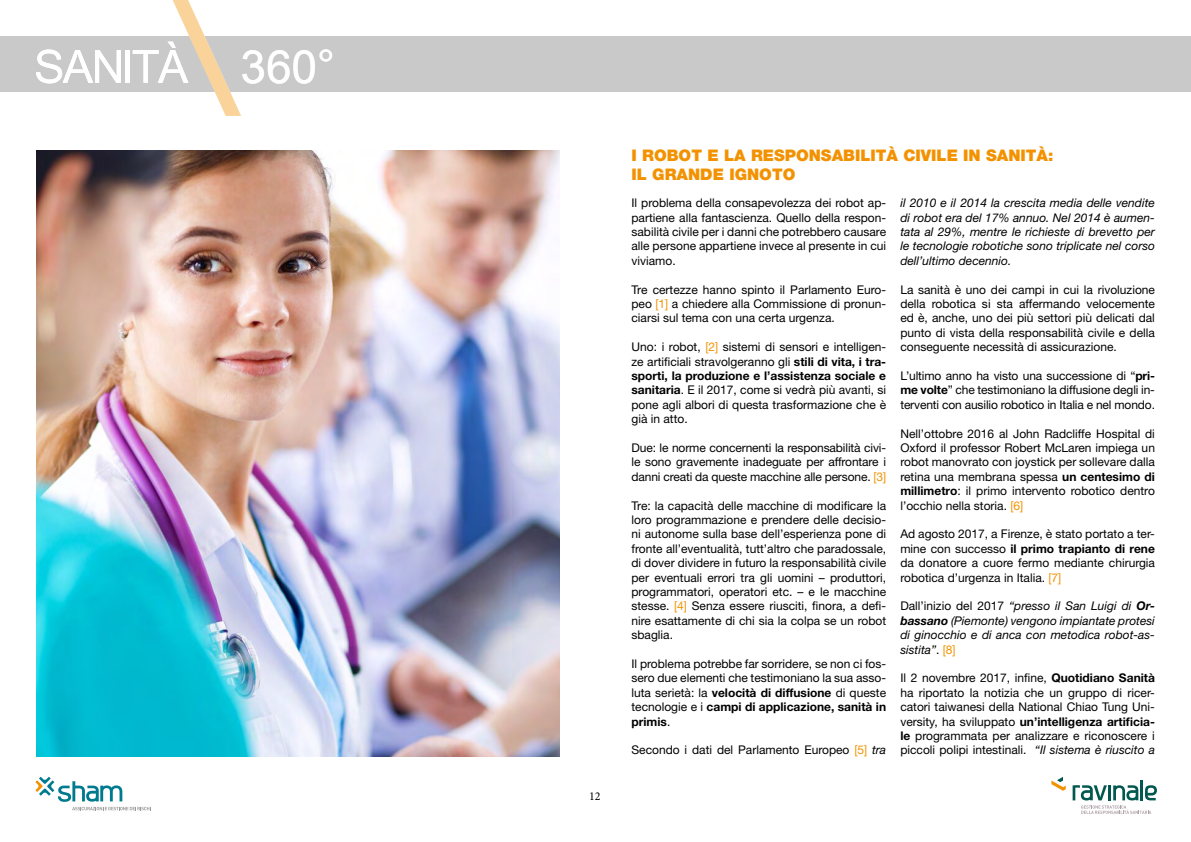
<style>
.page{position:relative;width:1191px;height:842px;background:#fff}
.page>*{position:absolute;margin:0;border:0;box-sizing:border-box;transform-origin:0 0}
.t1{font:45.8px "Arial Unicode MS";color:#fff}
.t2{font:900 16px/19.2px "Helvetica Neue";color:#f39200}
.t3{font:12px/14.4px "Helvetica Neue";color:#000;text-align:justify}
.t4{font:italic 12px/14.4px "Helvetica Neue";color:#000;text-align:justify}
.t5{font:12px "Minion Pro";color:#000}
.s1{color:#f39200}
.s2{font-weight:700}
.s3{font-style:italic}
.s4{font-style:normal}
.s5{font-style:normal;color:#f39200}
</style>
<div class="page">
<div style="left:0;top:36px;width:1191px;height:56px;background:#cac9c9"></div>
<svg style="left:36px;top:49px;width:85px;height:34px"></svg>
<hr style="left:125px;top:50px;width:4px;height:33px;background:#fff">
<svg style="left:133px;top:0;width:108px;height:116px"></svg>
<svg style="left:35px;top:777px;width:116px;height:33px"></svg>
<hr style="left:1140px;top:780px;width:3px;height:20px;background:#00584e">
<svg style="left:1072px;top:785px;width:85px;height:29px"></svg>
<svg style="left:1051px;top:777px;width:14px;height:14px"></svg>
<img style="left:36px;top:150px;width:523px;height:607px">
<h1 class="t1" style="left:240px;top:33px;width:96px">360°</h1>
<p class="t5" style="left:589px;top:788px;width:13px">12</p>
<h2 class="t2" style="left:631px;top:146px;width:423px">I ROBOT E LA RESPONSABILITÀ CIVILE IN SANITÀ:<br>IL GRANDE IGNOTO</h2>
<p class="t3" style="left:631px;top:196px;width:256px">Il problema della consapevolezza dei robot ap&shy;partiene alla fantascienza. Quello della respon&shy;sabilità civile per i danni che potrebbero causare alle persone appartiene invece al presente in cui viviamo.</p>
<p class="t3" style="left:631px;top:282px;width:256px">Tre certezze hanno spinto il Parlamento Euro&shy;peo <span class="s1">[1]</span> a chiedere alla Commissione di pronun&shy;ciarsi sul tema con una certa urgenza.</p>
<p class="t3" style="left:631px;top:340px;width:256px">Uno: i robot, <span class="s1">[2]</span> sistemi di sensori e intelligen&shy;ze artificiali stravolgeranno gli <span class="s2">stili di vita, i tra&shy;sporti, la produzione e l’assistenza sociale e sanitaria</span>. E il 2017, come si vedrà più avanti, si pone agli albori di questa trasformazione che è già in atto.</p>
<p class="t3" style="left:631px;top:440px;width:256px">Due: le norme concernenti la responsabilità civi&shy;le sono gravemente inadeguate per affrontare i danni creati da queste macchine alle persone. <span class="s1">[3]</span></p>
<p class="t3" style="left:631px;top:498px;width:256px">Tre: la capacità delle macchine di modificare la loro programmazione e prendere delle decisio&shy;ni autonome sulla base dell’esperienza pone di fronte all’eventualità, tutt’altro che paradossale, di dover dividere in futuro la responsabilità civile per eventuali errori tra gli uomini – produttori, programmatori, operatori etc. – e le macchine stesse. <span class="s1">[4]</span> Senza essere riusciti, finora, a defi&shy;nire esattamente di chi sia la colpa se un robot sbaglia.</p>
<p class="t3" style="left:631px;top:656px;width:256px">Il problema potrebbe far sorridere, se non ci fos&shy;sero due elementi che testimoniano la sua asso&shy;luta serietà: la <span class="s2">velocità di diffusione</span> di queste tecnologie e i <span class="s2">campi di applicazione, sanità in primis</span>.</p>
<p class="t3" style="left:631px;top:743px;width:256px">Secondo i dati del Parlamento Europeo <span class="s1">[5]</span> <span class="s3">tra</span></p>
<p class="t4" style="left:900px;top:195px;width:256px">il 2010 e il 2014 la crescita media delle vendite di robot era del 17% annuo. Nel 2014 è aumen&shy;tata al 29%, mentre le richieste di brevetto per le tecnologie robotiche sono triplicate nel corso dell’ultimo decennio.</p>
<p class="t3" style="left:900px;top:282px;width:256px">La sanità è uno dei campi in cui la rivoluzione della robotica si sta affermando velocemente ed è, anche, uno dei più settori più delicati dal punto di vista della responsabilità civile e della conseguente necessità di assicurazione.</p>
<p class="t3" style="left:900px;top:368px;width:256px">L’ultimo anno ha visto una successione di “<span class="s2">pri&shy;me volte</span>” che testimoniano la diffusione degli in&shy;terventi con ausilio robotico in Italia e nel mondo.</p>
<p class="t3" style="left:900px;top:426px;width:256px">Nell’ottobre 2016 al John Radcliffe Hospital di Oxford il professor Robert McLaren impiega un robot manovrato con joystick per sollevare dalla retina una membrana spessa <span class="s2">un centesimo di millimetro</span>: il primo intervento robotico dentro l’occhio nella storia. <span class="s1">[6]</span></p>
<p class="t3" style="left:900px;top:527px;width:256px">Ad agosto 2017, a Firenze, è stato portato a ter&shy;mine con successo <span class="s2">il primo trapianto di rene </span>da donatore a cuore fermo mediante chirurgia robotica d’urgenza in Italia. <span class="s1">[7]</span></p>
<p class="t4" style="left:900px;top:599px;width:256px"><span class="s4">Dall’inizio del 2017</span> “presso il San Luigi di <span class="s2">Or&shy;bassano</span> (Piemonte) vengono impiantate protesi di ginocchio e di anca con metodica robot-as&shy;sistita”<span class="s4">.</span> <span class="s5">[8]</span></p>
<p class="t3" style="left:900px;top:671px;width:256px">Il 2 novembre 2017, infine, <span class="s2">Quotidiano Sanità </span>ha riportato la notizia che un gruppo di ricer&shy;catori taiwanesi della National Chiao Tung Uni&shy;versity, ha sviluppato <span class="s2">un’intelligenza artificia&shy;le</span> programmata per analizzare e riconoscere i piccoli polipi intestinali. <span class="s3">“Il sistema è riuscito a</span></p>
</div>
